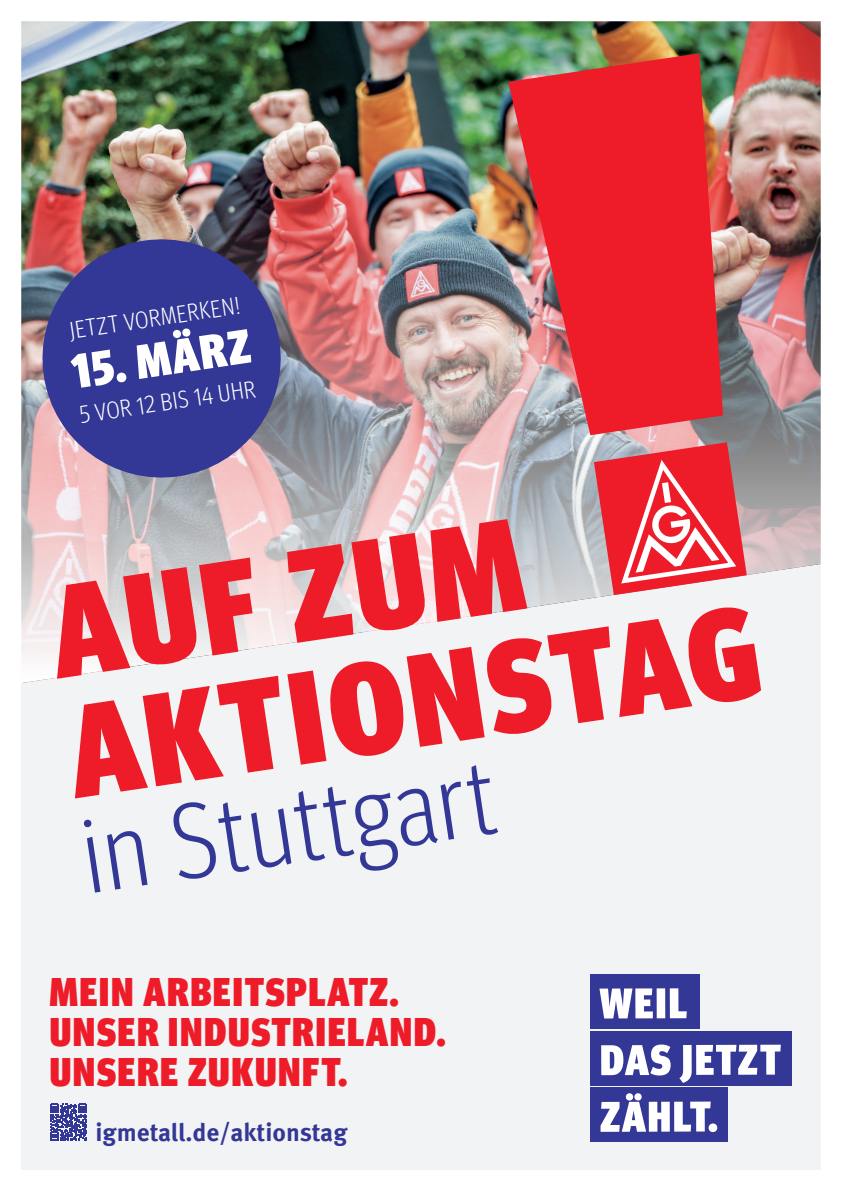
<style>
.page{position:relative;width:842px;height:1191px;background:#fff}
.page>*{position:absolute;margin:0;border:0;box-sizing:border-box;transform-origin:0 0}
.t1{font:900 condensed 131px "Meta Head IGM";color:#ee1c28}
.t2{font:300 condensed 106px "Meta Head IGM";color:#333795}
.t3{font:900 condensed 48px "Meta Head IGM";color:#fff}
.t4{font:900 condensed 39.8px/39.8px "Meta Head IGM";letter-spacing:.04em;color:#ee1c28}
.t5{font:700 25px "Meta IGM";color:#333795}
.t6{font:300 condensed 24px "Meta Head IGM";color:#fff}
</style>
<div class="page">
<div style="left:21px;top:21px;width:800px;height:1148px;background:#f2f3f4"></div>
<img style="left:21px;top:21px;width:800px;height:662px">
<svg style="left:50px;top:1103px;width:37px;height:37px"></svg>
<div style="left:590px;top:974px;width:110px;height:54px;background:#333795"></div>
<div style="left:590px;top:1031px;width:202px;height:54px;background:#333795"></div>
<div style="left:590px;top:1087px;width:138px;height:54px;background:#333795"></div>
<svg style="left:600px;top:1093px;width:117px;height:39px"></svg>
<svg style="left:601px;top:1044px;width:180px;height:39px"></svg>
<svg style="left:599px;top:988px;width:88px;height:30px"></svg>
<svg style="left:594px;top:442px;width:153px;height:153px"></svg>
<img style="left:508px;top:53px;width:215px;height:382px">
<svg style="left:34px;top:231px;width:255px;height:255px;background:#585091"></svg>
<p class="t6" style="left:68px;top:313px;width:173px;rotate:-8deg">JETZT VORMERKEN!</p>
<p class="t3" style="left:66px;top:335px;width:181px;rotate:-9deg">15. MÄRZ</p>
<p class="t6" style="left:77px;top:397px;width:179px;rotate:-8deg">5 VOR 12 BIS 14 UHR</p>
<h1 class="t1" style="left:37px;top:528px;width:477px;rotate:-8deg">AUF ZUM</h1>
<h1 class="t1" style="left:53px;top:652px;width:698px;rotate:-9deg">AKTIONSTAG</h1>
<h2 class="t2" style="left:73px;top:781px;width:416px;rotate:-8deg">in Stuttgart</h2>
<p class="t4" style="left:50px;top:969px;width:397px">MEIN ARBEITSPLATZ.<br>UNSER INDUSTRIELAND.<br>UNSERE ZUKUNFT.</p>
<p class="t5" style="left:96px;top:1113px;width:253px">igmetall.de/aktionstag</p>
</div>
